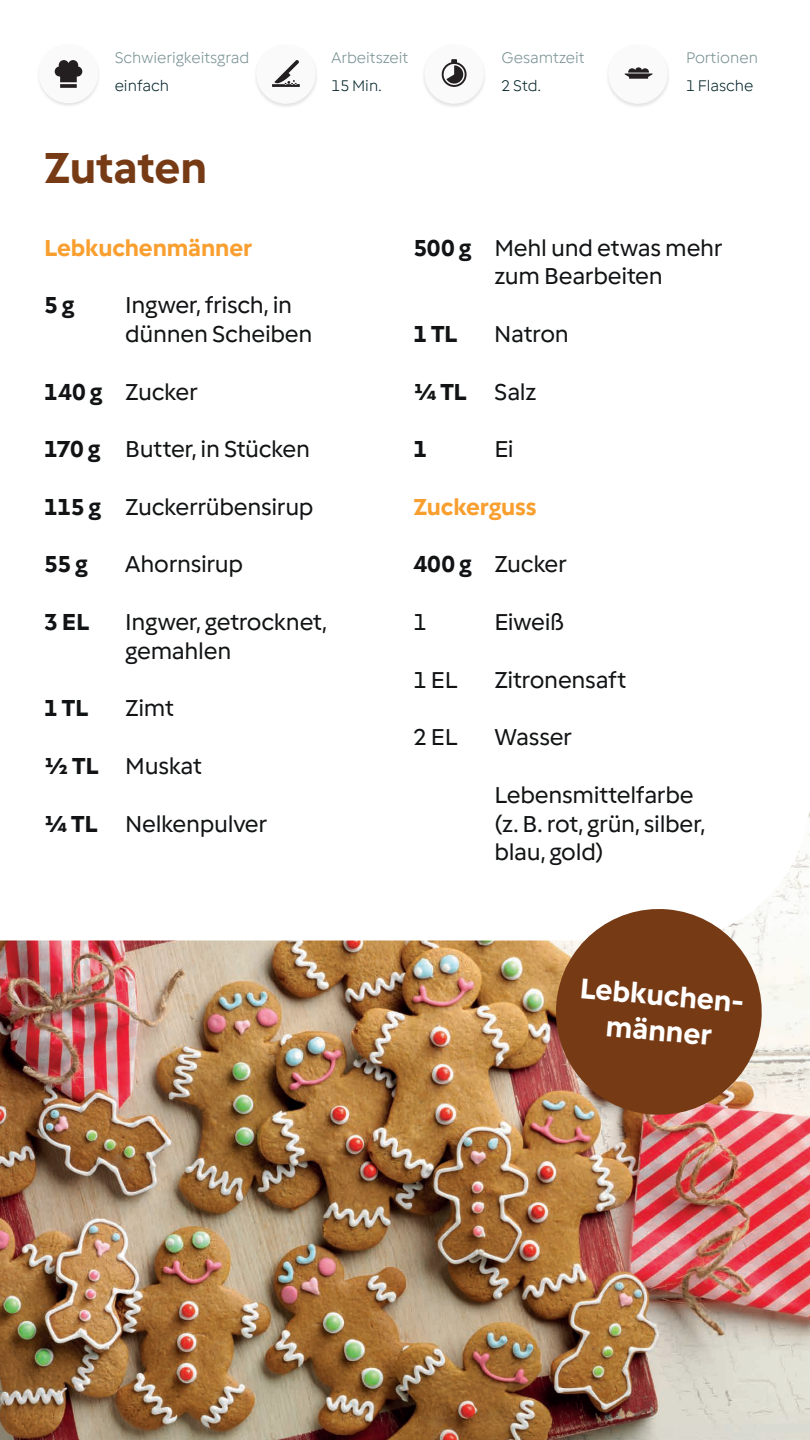
<style>
.page{position:relative;width:810px;height:1440px;background:#fff}
.page>*{position:absolute;margin:0;border:0;box-sizing:border-box;transform-origin:0 0}
.t1{font:700 45px "Vorwerk";letter-spacing:-.005em;color:#763a15}
.t2{font:700 29.7px/35.6px "Vorwerk";color:#fff;text-align:center}
.t3{font:24px/28.8px "Vorwerk";letter-spacing:-.01em;color:#111314}
.t4{font:700 24px "Vorwerk";letter-spacing:-.005em;color:#f89f2f}
.t5{font:700 24px "Vorwerk";letter-spacing:-.01em;color:#111314}
.t6{font:300 16.12px "Vorwerk";color:#768e90}
.t7{font:300 16.12px "Vorwerk";color:#002227}
.s1{font-weight:700}
</style>
<div class="page">
<img style="left:0;top:940px;width:810px;height:500px">
<img style="left:38px;top:71px;width:61px;height:35px">
<div style="left:39px;top:44px;width:59px;height:59px;background:#fafafa;border-radius:50%"></div>
<svg style="left:55px;top:60px;width:27px;height:28px"></svg>
<img style="left:256px;top:62px;width:61px;height:45px">
<div style="left:256px;top:44px;width:59px;height:59px;background:#fafafa;border-radius:50%"></div>
<svg style="left:272px;top:60px;width:28px;height:27px"></svg>
<img style="left:424px;top:65px;width:61px;height:42px">
<div style="left:425px;top:44px;width:59px;height:59px;background:#fafafa;border-radius:50%"></div>
<svg style="left:442px;top:59px;width:25px;height:28px"></svg>
<img style="left:608px;top:62px;width:61px;height:45px">
<div style="left:608px;top:44px;width:59px;height:59px;background:#fafafa;border-radius:50%"></div>
<svg style="left:625px;top:67px;width:27px;height:12px"></svg>
<svg style="left:551px;top:905px;width:215px;height:214px;background:#946042"></svg>
<p class="t6" style="left:115px;top:47px;width:136px">Schwierigkeitsgrad</p>
<p class="t7" style="left:115px;top:75px;width:56px">einfach</p>
<p class="t6" style="left:331px;top:47px;width:78px">Arbeitszeit</p>
<p class="t7" style="left:331px;top:75px;width:52px">15 Min.</p>
<p class="t6" style="left:502px;top:47px;width:85px">Gesamtzeit</p>
<p class="t7" style="left:502px;top:75px;width:41px">2 Std.</p>
<p class="t6" style="left:686px;top:47px;width:73px">Portionen</p>
<p class="t7" style="left:686px;top:75px;width:69px">1 Flasche</p>
<h1 class="t1" style="left:44px;top:138px;width:165px">Zutaten</h1>
<p class="t4" style="left:44px;top:232px;width:209px">Lebkuchenmänner</p>
<p class="t5" style="left:44px;top:290px;width:32px">5 g</p>
<p class="t3" style="left:125px;top:290px;width:189px">Ingwer, frisch, in dünnen Scheiben</p>
<p class="t3" style="left:494px;top:232px;width:230px;text-indent:-81px"><span class="s1">500 g</span> Mehl und etwas mehr zum Bearbeiten</p>
<p class="t5" style="left:413px;top:318px;width:45px">1 TL</p>
<p class="t3" style="left:494px;top:319px;width:76px">Natron</p>
<p class="t3" style="left:44px;top:376px;width:155px"><span class="s1">140 g</span> Zucker</p>
<p class="t3" style="left:44px;top:434px;width:267px"><span class="s1">170 g</span> Butter, in Stücken</p>
<p class="t3" style="left:44px;top:492px;width:271px"><span class="s1">115 g</span> Zuckerrübensirup</p>
<p class="t5" style="left:44px;top:549px;width:45px">55 g</p>
<p class="t3" style="left:125px;top:549px;width:119px">Ahornsirup</p>
<p class="t5" style="left:44px;top:606px;width:46px">3 EL</p>
<p class="t3" style="left:125px;top:607px;width:203px">Ingwer, getrocknet, gemahlen</p>
<p class="t5" style="left:44px;top:693px;width:45px">1 TL</p>
<p class="t3" style="left:125px;top:693px;width:50px">Zimt</p>
<p class="t3" style="left:44px;top:751px;width:159px"><span class="s1">½ TL</span> Muskat</p>
<p class="t3" style="left:44px;top:808px;width:225px"><span class="s1">¼ TL</span> Nelkenpulver</p>
<p class="t3" style="left:413px;top:376px;width:124px"><span class="s1">¼ TL</span> Salz</p>
<p class="t5" style="left:413px;top:434px;width:15px">1</p>
<p class="t3" style="left:494px;top:434px;width:21px">Ei</p>
<p class="t4" style="left:413px;top:491px;width:125px">Zuckerguss</p>
<p class="t3" style="left:413px;top:549px;width:155px"><span class="s1">400 g</span> Zucker</p>
<p class="t3" style="left:413px;top:607px;width:15px">1</p>
<p class="t3" style="left:494px;top:607px;width:71px">Eiweiß</p>
<p class="t3" style="left:413px;top:664px;width:46px">1 EL</p>
<p class="t3" style="left:494px;top:664px;width:133px">Zitronensaft</p>
<p class="t3" style="left:413px;top:722px;width:46px">2 EL</p>
<p class="t3" style="left:494px;top:722px;width:79px">Wasser</p>
<p class="t3" style="left:494px;top:780px;width:212px">Lebensmittelfarbe (z. B. rot, grün, silber, blau, gold)</p>
<p class="t2" style="left:582px;top:969px;width:169px;rotate:5deg">Lebkuchen&shy;männer</p>
</div>
